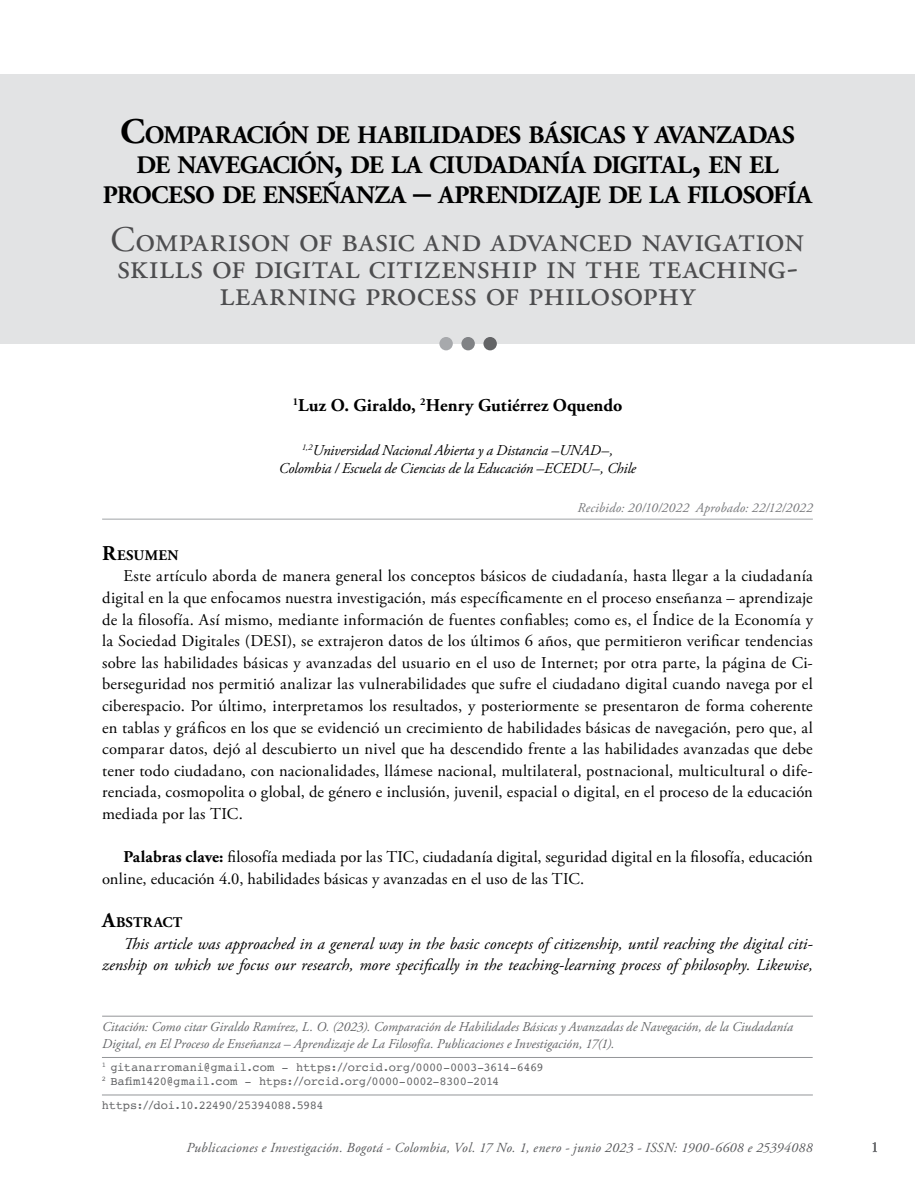
<style>
.page{position:relative;width:915px;height:1191px;background:#fff}
.page>*{position:absolute;margin:0;border:0;box-sizing:border-box;transform-origin:0 0}
.t1{font:36px/27px "Adobe Garamond Pro";letter-spacing:.005em;color:#4d4d4f;text-align:center}
.t2{font:700 25.2px/30px "Adobe Garamond Pro";letter-spacing:-.02em;color:#000;text-align:center}
.t3{font:700 18px "Adobe Garamond Pro";color:#000}
.t4{font:16.5px/21.6px "Adobe Garamond Pro";letter-spacing:.005em;color:#000;text-align:justify}
.t5{font:italic 16.5px/21.6px "Adobe Garamond Pro";letter-spacing:.005em;color:#000;text-align:right}
.t6{font:italic 15px/18px "Adobe Garamond Pro";letter-spacing:-.015em;color:#000;text-align:center}
.t7{font:15px "Adobe Garamond Pro";color:#6d6e71}
.t8{font:700 14.7px "Adobe Garamond Pro";letter-spacing:.02em;color:#000}
.t9{font:italic 13.8px "Adobe Garamond Pro";letter-spacing:.02em;color:#58595b}
.t10{font:italic 13.5px/16.5px "Adobe Garamond Pro";color:#636466}
.t11{font:italic 13.5px "Adobe Garamond Pro";letter-spacing:.01em;color:#77787b}
.t12{font:12px/13.5px "Courier";letter-spacing:-.02em;color:#636466}
.t13{font:12px "Courier";letter-spacing:-.045em;color:#636466}
.s1{font-size:36px}
.s2{font-size:21px}
.s3{font-weight:700}
</style>
<div class="page">
<div style="left:0;top:74px;width:914px;height:270px;background:#e2e3e4"></div>
<hr style="left:102px;top:518px;width:710px;height:2px;background:#c0c2c4">
<div style="left:483px;top:337px;width:13px;height:13px;background:#636466;border-radius:50%"></div>
<div style="left:461px;top:337px;width:13px;height:13px;background:#808285;border-radius:50%"></div>
<div style="left:439px;top:337px;width:13px;height:13px;background:#a7a9ac;border-radius:50%"></div>
<hr style="left:102px;top:1057px;width:710px;height:1px;background:#939598">
<hr style="left:102px;top:1094px;width:710px;height:1px;background:#939598">
<hr style="left:102px;top:1015px;width:710px;height:1px;background:#939598">
<h2 class="t2" style="left:103px;top:121px;width:710px"><span class="s1">C</span>OMPARACIÓN DE HABILIDADES BÁSICAS Y AVANZADAS<br>DE NAVEGACIÓN<span class="s1">,</span> DE LA CIUDADANÍA DIGITAL<span class="s1">,</span> EN EL<br>PROCESO DE ENSEÑANZA <span class="s1">–</span> APRENDIZAJE DE LA FILOSOFÍA</h2>
<h1 class="t1" style="left:111px;top:228px;width:695px">Comparison of basic and advanced navigation skills of digital citizenship in the teaching&shy;learning process of philosophy</h1>
<p class="t3" style="left:292px;top:395px;width:331px"><sup>1</sup>Luz O. Giraldo, <sup>2</sup>Henry Gutiérrez Oquendo</p>
<p class="t6" style="left:279px;top:441px;width:359px"><sup>1,2</sup>Universidad Nacional Abierta y a Distancia –UNAD–,<br>Colombia / Escuela de Ciencias de la Educación –ECEDU–, Chile</p>
<p class="t11" style="left:577px;top:500px;width:237px">Recibido: 20/10/2022 Aprobado: 22/12/2022</p>
<p class="t8" style="left:102px;top:546px;width:78px"><span class="s2">R</span>ESUMEN</p>
<p class="t4" style="left:102px;top:566px;width:712px;text-indent:21px">Este artículo aborda de manera general los conceptos básicos de ciudadanía, hasta llegar a la ciudadanía digital en la que enfocamos nuestra investigación, más específicamente en el proceso enseñanza – aprendizaje de la filosofía. Así mismo, mediante información de fuentes confiables; como es, el Índice de la Economía y la Sociedad Digitales (DESI), se extrajeron datos de los últimos 6 años, que permitieron verificar tendencias sobre las habilidades básicas y avanzadas del usuario en el uso de Internet; por otra parte, la página de Ci&shy;berseguridad nos permitió analizar las vulnerabilidades que sufre el ciudadano digital cuando navega por el ciberespacio. Por último, interpretamos los resultados, y posteriormente se presentaron de forma coherente en tablas y gráficos en los que se evidenció un crecimiento de habilidades básicas de navegación, pero que, al comparar datos, dejó al descubierto un nivel que ha descendido frente a las habilidades avanzadas que debe tener todo ciudadano, con nacionalidades, llámese nacional, multilateral, postnacional, multicultural o dife&shy;renciada, cosmopolita o global, de género e inclusión, juvenil, espacial o digital, en el proceso de la educación mediada por las TIC.</p>
<p class="t4" style="left:102px;top:846px;width:712px;text-indent:21px"><span class="s3">Palabras clave:</span> filosofía mediada por las TIC, ciudadanía digital, seguridad digital en la filosofía, educación online, educación 4.0, habilidades básicas y avanzadas en el uso de las TIC.</p>
<p class="t8" style="left:102px;top:914px;width:82px"><span class="s2">A</span>BSTRACT</p>
<p class="t5" style="left:102px;top:933px;width:712px">This article was approached in a general way in the basic concepts of citizenship, until reaching the digital citi&shy;zenship on which we focus our research, more specifically in the teaching-learning process of philosophy. Likewise,</p>
<p class="t10" style="left:102px;top:1018px;width:692px">Citación: Como citar Giraldo Ramírez, L. O. (2023). Comparación de Habilidades Básicas y Avanzadas de Navegación, de la Ciudadanía<br>Digital, en El Proceso de Enseñanza – Aprendizaje de La Filosofía. Publicaciones e Investigación, 17(1).</p>
<p class="t12" style="left:102px;top:1060px;width:443px"><sup>1</sup> gitanarromani@gmail.com - https://orcid.org/0000-0003-3614-6469<br><sup>2</sup> Bafim1420@gmail.com - htps://orcid.org/0000-0002-8300-2014</p>
<p class="t13" style="left:102px;top:1095px;width:223px">https://doi.10.22490/25394088.5984</p>
<p class="t9" style="left:186px;top:1139px;width:627px">Publicaciones e Investigación. Bogotá - Colombia, Vol. 17 No. 1, enero - junio 2023 - ISSN: 1900-6608 e 25394088</p>
<p class="t7" style="left:870px;top:1137px;width:9px">1</p>
</div>
